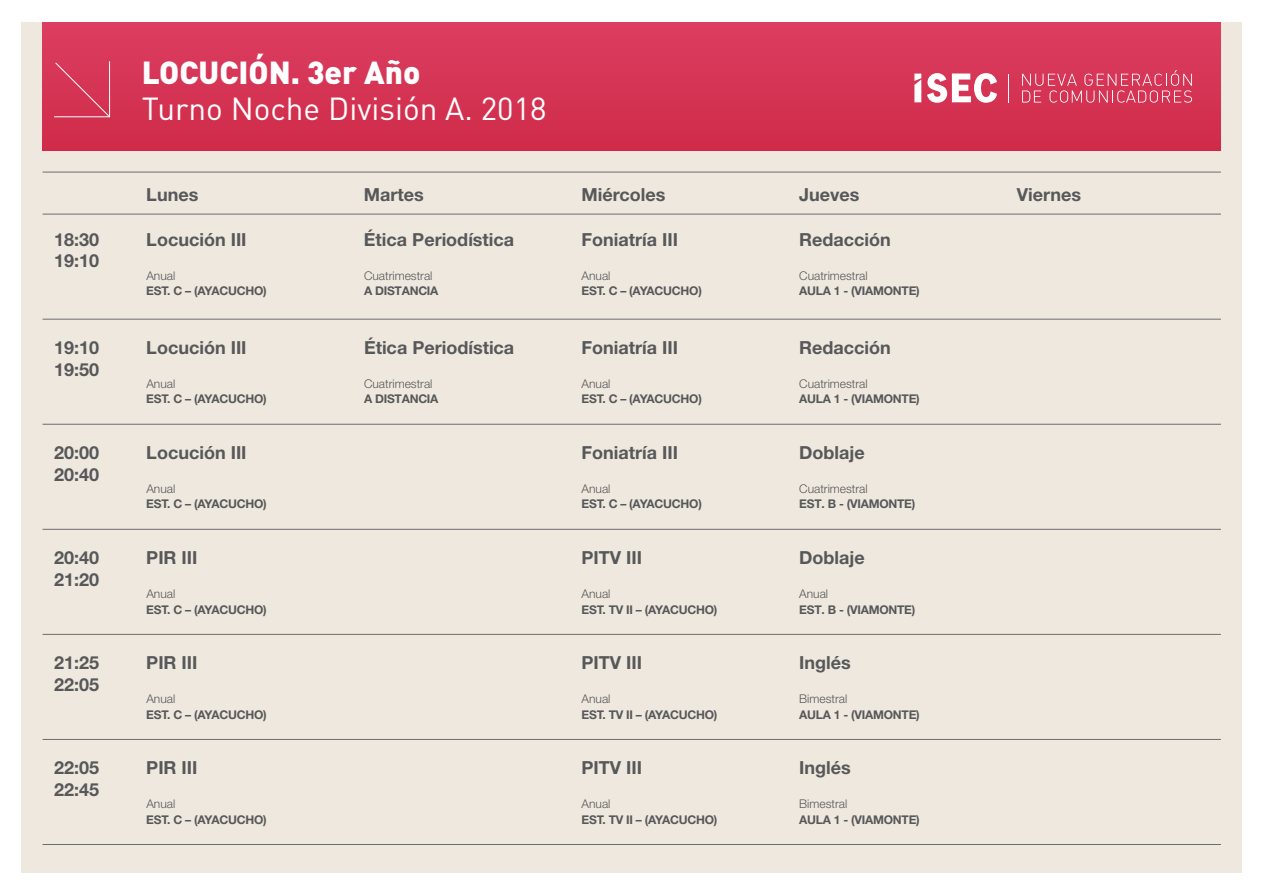
<style>
.page{position:relative;width:1265px;height:895px;background:#fff}
.page>*{position:absolute;margin:0;border:0;box-sizing:border-box;transform-origin:0 0}
.t1{font:31.5px "DIN Pro";color:#fff}
.t2{font:900 31.5px "DIN Pro";color:#fff}
.t3{font:700 18px/21.6px "Helvetica Neue LT Std";color:#57585a}
.t4{font:700 12px "Helvetica Neue LT Std";letter-spacing:-.02em;color:#57585a}
.t5{font:300 12px "Helvetica Neue LT Std";color:#57585a}
</style>
<div class="page">
<div style="left:21px;top:22px;width:1221px;height:850px;background:#efe8de"></div>
<div style="left:43px;top:22px;width:1177px;height:129px;background:#d53555"></div>
<svg style="left:1022px;top:70px;width:169px;height:33px"></svg>
<svg style="left:927px;top:73px;width:70px;height:30px"></svg>
<svg style="left:914px;top:74px;width:7px;height:28px"></svg>
<hr style="left:43px;top:172px;width:1177px;height:1px;background:#6c6d70">
<hr style="left:43px;top:214px;width:1177px;height:1px;background:#6c6d70">
<hr style="left:43px;top:319px;width:1177px;height:1px;background:#6c6d70">
<hr style="left:43px;top:424px;width:1177px;height:1px;background:#6c6d70">
<hr style="left:43px;top:529px;width:1177px;height:1px;background:#6c6d70">
<hr style="left:43px;top:634px;width:1177px;height:1px;background:#6c6d70">
<hr style="left:43px;top:739px;width:1177px;height:1px;background:#6c6d70">
<hr style="left:43px;top:844px;width:1177px;height:1px;background:#6c6d70">
<svg style="left:54px;top:61px;width:57px;height:57px"></svg>
<h1 class="t2" style="left:142px;top:51px;width:280px">LOCUCIÓN. 3er Año</h1>
<h1 class="t1" style="left:142px;top:87px;width:406px">Turno Noche División A. 2018</h1>
<h2 class="t3" style="left:146px;top:183px;width:54px">Lunes</h2>
<h2 class="t3" style="left:364px;top:183px;width:61px">Martes</h2>
<h2 class="t3" style="left:581px;top:183px;width:85px">Miércoles</h2>
<h2 class="t3" style="left:799px;top:183px;width:62px">Jueves</h2>
<h2 class="t3" style="left:1016px;top:183px;width:66px">Viernes</h2>
<h2 class="t3" style="left:54px;top:228px;width:47px">18:30<br>19:10</h2>
<h2 class="t3" style="left:364px;top:228px;width:152px">Ética Periodística</h2>
<p class="t5" style="left:364px;top:268px;width:70px">Cuatrimestral</p>
<p class="t4" style="left:364px;top:283px;width:76px">A DISTANCIA</p>
<h2 class="t3" style="left:146px;top:228px;width:102px">Locución III</h2>
<p class="t5" style="left:146px;top:268px;width:30px">Anual</p>
<p class="t4" style="left:146px;top:283px;width:122px">EST. C – (AYACUCHO)</p>
<h2 class="t3" style="left:54px;top:336px;width:47px">19:10<br>19:50</h2>
<h2 class="t3" style="left:364px;top:336px;width:152px">Ética Periodística</h2>
<p class="t5" style="left:364px;top:376px;width:70px">Cuatrimestral</p>
<p class="t4" style="left:364px;top:391px;width:76px">A DISTANCIA</p>
<h2 class="t3" style="left:146px;top:336px;width:102px">Locución III</h2>
<p class="t5" style="left:146px;top:376px;width:30px">Anual</p>
<p class="t4" style="left:146px;top:391px;width:122px">EST. C – (AYACUCHO)</p>
<h2 class="t3" style="left:581px;top:228px;width:98px">Foniatría III</h2>
<p class="t5" style="left:581px;top:268px;width:30px">Anual</p>
<p class="t4" style="left:581px;top:283px;width:122px">EST. C – (AYACUCHO)</p>
<h2 class="t3" style="left:581px;top:336px;width:98px">Foniatría III</h2>
<p class="t5" style="left:581px;top:376px;width:30px">Anual</p>
<p class="t4" style="left:581px;top:391px;width:122px">EST. C – (AYACUCHO)</p>
<h2 class="t3" style="left:54px;top:441px;width:47px">20:00<br>20:40</h2>
<h2 class="t3" style="left:581px;top:441px;width:98px">Foniatría III</h2>
<p class="t5" style="left:581px;top:481px;width:30px">Anual</p>
<p class="t4" style="left:581px;top:496px;width:122px">EST. C – (AYACUCHO)</p>
<h2 class="t3" style="left:146px;top:441px;width:102px">Locución III</h2>
<p class="t5" style="left:146px;top:481px;width:30px">Anual</p>
<p class="t4" style="left:146px;top:496px;width:122px">EST. C – (AYACUCHO)</p>
<h2 class="t3" style="left:54px;top:546px;width:47px">20:40<br>21:20</h2>
<h2 class="t3" style="left:581px;top:546px;width:62px">PITV III</h2>
<p class="t5" style="left:581px;top:586px;width:30px">Anual</p>
<p class="t4" style="left:581px;top:601px;width:137px">EST. TV II – (AYACUCHO)</p>
<h2 class="t3" style="left:146px;top:546px;width:53px">PIR III</h2>
<p class="t5" style="left:146px;top:586px;width:30px">Anual</p>
<p class="t4" style="left:146px;top:601px;width:122px">EST. C – (AYACUCHO)</p>
<h2 class="t3" style="left:54px;top:651px;width:47px">21:25<br>22:05</h2>
<h2 class="t3" style="left:581px;top:651px;width:62px">PITV III</h2>
<p class="t5" style="left:581px;top:691px;width:30px">Anual</p>
<p class="t4" style="left:581px;top:706px;width:137px">EST. TV II – (AYACUCHO)</p>
<h2 class="t3" style="left:146px;top:651px;width:53px">PIR III</h2>
<p class="t5" style="left:146px;top:691px;width:30px">Anual</p>
<p class="t4" style="left:146px;top:706px;width:122px">EST. C – (AYACUCHO)</p>
<h2 class="t3" style="left:54px;top:756px;width:47px">22:05<br>22:45</h2>
<h2 class="t3" style="left:146px;top:756px;width:53px">PIR III</h2>
<p class="t5" style="left:146px;top:796px;width:30px">Anual</p>
<p class="t4" style="left:146px;top:811px;width:122px">EST. C – (AYACUCHO)</p>
<h2 class="t3" style="left:581px;top:756px;width:62px">PITV III</h2>
<p class="t5" style="left:581px;top:796px;width:30px">Anual</p>
<p class="t4" style="left:581px;top:811px;width:137px">EST. TV II – (AYACUCHO)</p>
<h2 class="t3" style="left:799px;top:228px;width:93px">Redacción</h2>
<p class="t5" style="left:799px;top:268px;width:70px">Cuatrimestral</p>
<p class="t4" style="left:799px;top:283px;width:122px">AULA 1 - (VIAMONTE)</p>
<h2 class="t3" style="left:799px;top:336px;width:93px">Redacción</h2>
<p class="t5" style="left:799px;top:376px;width:70px">Cuatrimestral</p>
<p class="t4" style="left:799px;top:391px;width:122px">AULA 1 - (VIAMONTE)</p>
<h2 class="t3" style="left:799px;top:441px;width:67px">Doblaje</h2>
<p class="t5" style="left:799px;top:481px;width:70px">Cuatrimestral</p>
<p class="t4" style="left:799px;top:496px;width:118px">EST. B - (VIAMONTE)</p>
<h2 class="t3" style="left:799px;top:546px;width:67px">Doblaje</h2>
<p class="t5" style="left:799px;top:586px;width:30px">Anual</p>
<p class="t4" style="left:799px;top:601px;width:118px">EST. B - (VIAMONTE)</p>
<h2 class="t3" style="left:799px;top:651px;width:53px">Inglés</h2>
<p class="t5" style="left:799px;top:691px;width:49px">Bimestral</p>
<p class="t4" style="left:799px;top:706px;width:122px">AULA 1 - (VIAMONTE)</p>
<h2 class="t3" style="left:799px;top:756px;width:53px">Inglés</h2>
<p class="t5" style="left:799px;top:796px;width:49px">Bimestral</p>
<p class="t4" style="left:799px;top:811px;width:122px">AULA 1 - (VIAMONTE)</p>
</div>
